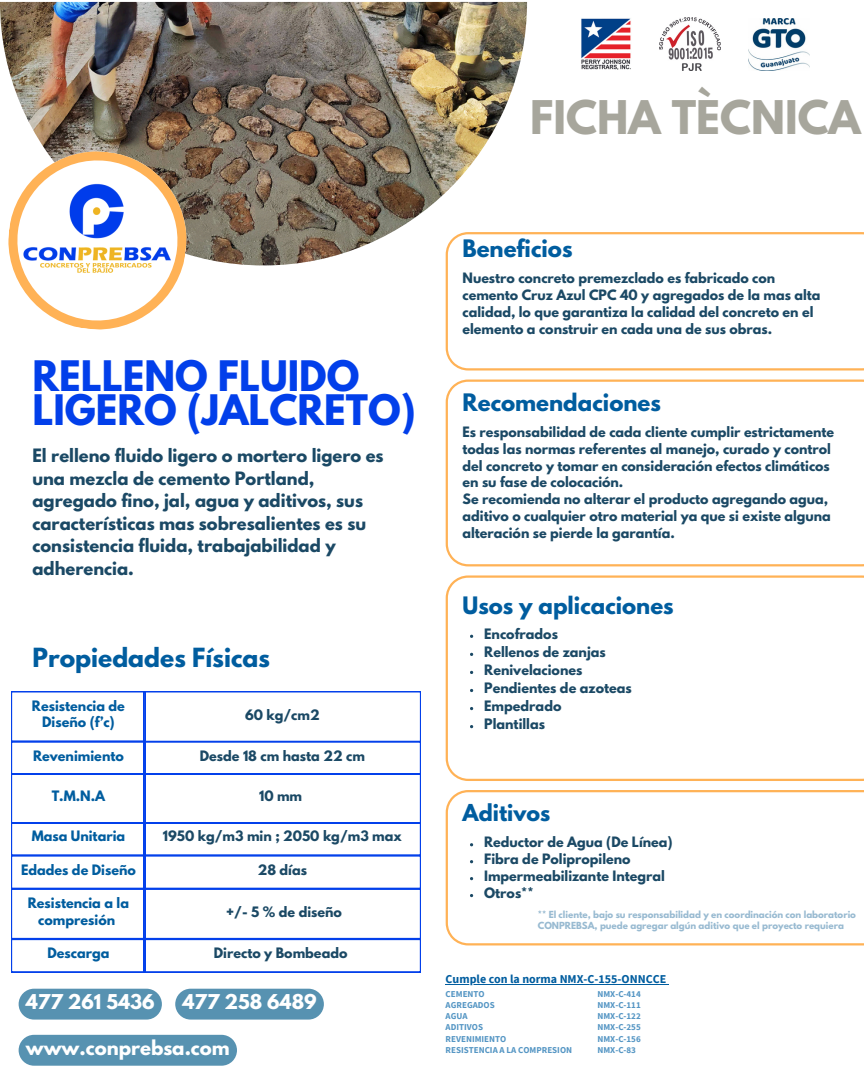
<style>
.page{position:relative;width:864px;height:1080px;background:#fff}
.page>*{position:absolute;margin:0;border:0;box-sizing:border-box;transform-origin:0 0}
.t1{font:700 41.1px "League Spartan";color:#a7a69c}
.t2{font:700 37.2px/34.8px "League Spartan";color:#023fea}
.t3{font:700 23.4px "League Spartan";color:#005d9f}
.t4{font:700 21.3px "League Spartan";color:#005d9f}
.t5{font:700 20.7px "League Spartan";color:#005d9f}
.t6{font:700 18.15px "League Spartan";color:#fff}
.t7{font:700 16.35px/22.5px "League Spartan";color:#1b4965}
.t8{font:700 12.75px/16.8px "League Spartan";color:#1b4965}
.t9{font:700 12.75px/16.8px "League Spartan";color:#005d9f;text-align:center}
.t10{font:700 12px "Source Sans Pro";color:#005d9f}
.t11{font:700 9px/11.2px "Source Sans Pro";color:#5596c4}
.t12{font:700 8.7px/11.6px "League Spartan";color:#98bad1}
</style>
<div class="page">
<img style="left:0;top:2px;width:527px;height:263px">
<svg style="left:446px;top:380px;width:418px;height:186px"></svg>
<svg style="left:446px;top:790px;width:418px;height:155px"></svg>
<svg style="left:446px;top:575px;width:418px;height:206px"></svg>
<svg style="left:3px;top:146px;width:188px;height:184px"></svg>
<img style="left:0;top:154px;width:182px;height:173px">
<svg style="left:446px;top:232px;width:418px;height:138px"></svg>
<svg style="left:11px;top:691px;width:410px;height:281px"></svg>
<div style="left:19px;top:989px;width:143px;height:31px;background:#5792b1;border-radius:15px"></div>
<div style="left:19px;top:1035px;width:218px;height:31px;background:#5792b1"></div>
<div style="left:175px;top:989px;width:149px;height:31px;background:#5792b1;border-radius:15px"></div>
<hr style="left:446px;top:984px;width:220px;height:1px;background:#005d9f">
<img style="left:659px;top:18px;width:61px;height:53px">
<img style="left:581px;top:18px;width:50px;height:52px">
<img style="left:749px;top:18px;width:61px;height:53px">
<h1 class="t1" style="left:530px;top:97px;width:332px">FICHA TÈCNICA</h1>
<h2 class="t2" style="left:32px;top:363px;width:385px">RELLENO FLUIDO<br>LIGERO (JALCRETO)</h2>
<p class="t7" style="left:32px;top:446px;width:353px">El relleno fluido ligero o mortero ligero es una mezcla de cemento Portland, agregado fino, jal, agua y aditivos, sus características mas sobresalientes es su consistencia fluida, trabajabilidad y adherencia.</p>
<h3 class="t3" style="left:32px;top:646px;width:239px">Propiedades Físicas</h3>
<p class="t9" style="left:32px;top:699px;width:95px">Resistencia de<br>Diseño (f’c)</p>
<p class="t8" style="left:245px;top:708px;width:76px">60 kg/cm2</p>
<p class="t9" style="left:33px;top:749px;width:92px">Revenimiento</p>
<p class="t8" style="left:200px;top:749px;width:167px">Desde 18 cm hasta 22 cm</p>
<p class="t9" style="left:52px;top:790px;width:55px">T.M.N.A</p>
<p class="t8" style="left:259px;top:790px;width:45px">10 mm</p>
<p class="t9" style="left:32px;top:829px;width:95px">Masa Unitaria</p>
<p class="t8" style="left:163px;top:829px;width:241px">1950 kg/m3 min ; 2050 kg/m3 max</p>
<p class="t9" style="left:21px;top:863px;width:116px">Edades de Diseño</p>
<p class="t8" style="left:258px;top:863px;width:51px">28 días</p>
<p class="t9" style="left:28px;top:896px;width:103px">Resistencia a la compresión</p>
<p class="t8" style="left:226px;top:905px;width:117px">+/- 5 % de diseño</p>
<p class="t9" style="left:47px;top:946px;width:64px">Descarga</p>
<p class="t8" style="left:214px;top:946px;width:135px">Directo y Bombeado</p>
<h3 class="t6" style="left:26px;top:993px;width:130px">477 261 5436</h3>
<h3 class="t6" style="left:26px;top:1039px;width:205px">www.conprebsa.com</h3>
<h3 class="t6" style="left:183px;top:993px;width:136px">477 258 6489</h3>
<h3 class="t4" style="left:463px;top:238px;width:112px">Beneficios</h3>
<p class="t8" style="left:463px;top:271px;width:359px">Nuestro concreto premezclado es fabricado con cemento Cruz Azul CPC 40 y agregados de la mas alta calidad, lo que garantiza la calidad del concreto en el elemento a construir en cada una de sus obras.</p>
<h3 class="t4" style="left:463px;top:392px;width:200px">Recomendaciones</h3>
<p class="t8" style="left:463px;top:425px;width:373px">Es responsabilidad de cada cliente cumplir estrictamente todas las normas referentes al manejo, curado y control del concreto y tomar en consideración efectos climáticos en su fase de colocación.<br>Se recomienda no alterar el producto agregando agua, aditivo o cualquier otro material ya que si existe alguna alteración se pierde la garantía.</p>
<h3 class="t4" style="left:463px;top:595px;width:213px">Usos y aplicaciones</h3>
<p class="t8" style="left:484px;top:626px;width:149px;line-height:18px">Encofrados<br>Rellenos de zanjas<br>Renivelaciones<br>Pendientes de azoteas<br>Empedrado<br>Plantillas</p>
<h3 class="t5" style="left:463px;top:802px;width:89px">Aditivos</h3>
<p class="t8" style="left:484px;top:835px;width:190px">Reductor de Agua (De Línea)<br>Fibra de Polipropileno<br>Impermeabilizante Integral<br>Otros**</p>
<p class="t12" style="left:538px;top:909px;width:320px">** El cliente, bajo su responsabilidad y en coordinación con laboratorio<br>CONPREBSA, puede agregar algún aditivo que el proyecto requiera</p>
<p class="t10" style="left:446px;top:971px;width:222px">Cumple con la norma NMX-C-155-ONNCCE</p>
<p class="t11" style="left:446px;top:988px;width:128px">CEMENTO<br>AGREGADOS<br>AGUA<br>ADITIVOS<br>REVENIMIENTO<br>RESISTENCIA A LA COMPRESION</p>
<p class="t11" style="left:597px;top:988px;width:45px;text-align:justify">NMX-C-414<br>NMX-C-111<br>NMX-C-122<br>NMX-C-255<br>NMX-C-156<br>NMX-C-83</p>
</div>
